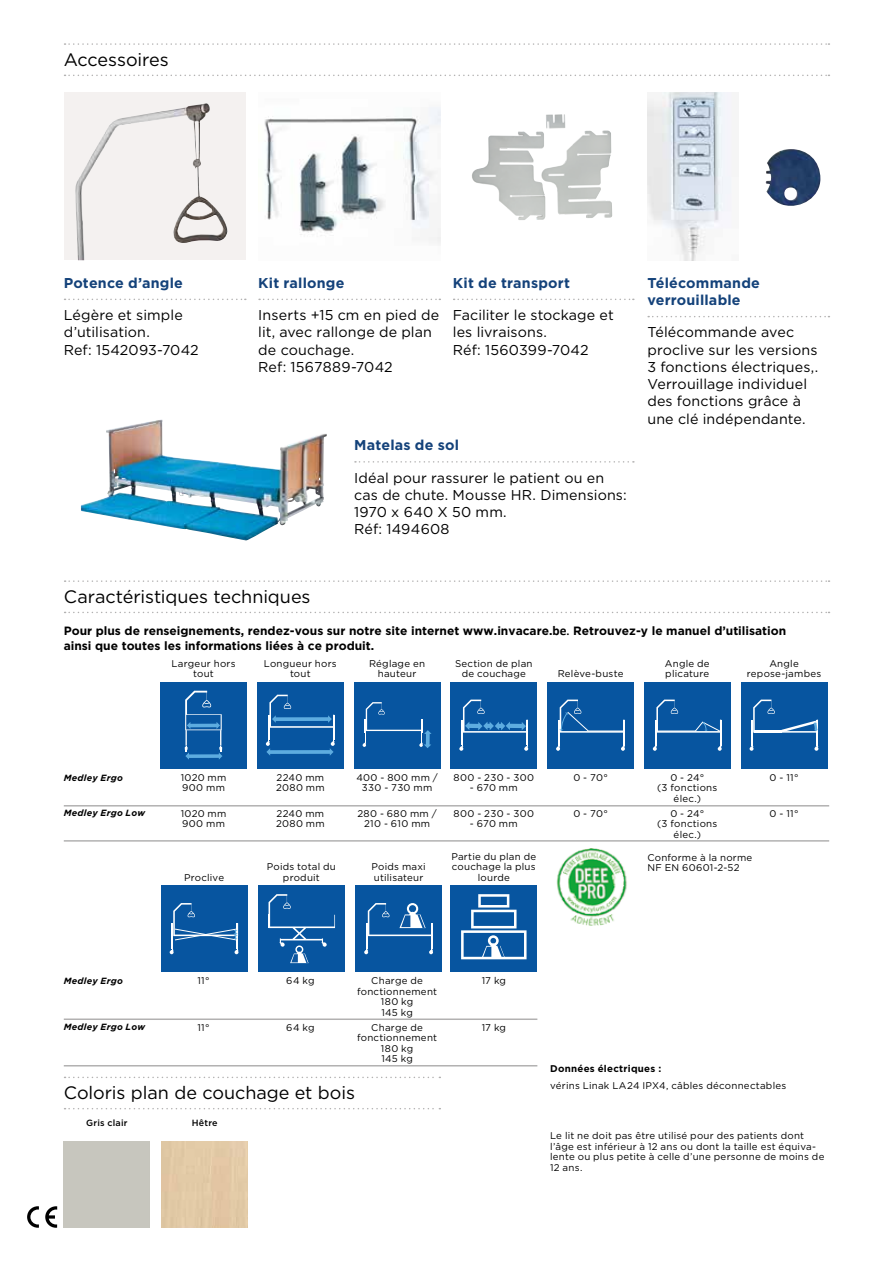
<style>
.page{position:relative;width:893px;height:1263px;background:#fff}
.page>*{position:absolute;margin:0;border:0;box-sizing:border-box;transform-origin:0 0}
.t1{font:18px "Gotham";letter-spacing:-.005em;color:#000}
.t2{font:14.25px/17.2px "Gotham";letter-spacing:.01em;color:#000}
.t3{font:700 14.25px/17.2px "Gotham";letter-spacing:.015em;color:#14427a}
.t4{font:700 12px/15.3px "Gotham";color:#000}
.t5{font:9.75px/10.5px "Gotham";letter-spacing:.025em;color:#000;text-align:center}
.t6{font:700 9.75px "Gotham";letter-spacing:.025em;color:#000}
.t7{font:italic 700 9px "Gotham";letter-spacing:.025em;color:#000}
.t8{font:500 9px "Gotham";letter-spacing:.025em;color:#000}
.s1{font-family:"Calibri";font-size:13.5px}
.s2{font-family:"Minion Pro"}
</style>
<div class="page">
<svg style="left:45px;top:1206px;width:12px;height:22px"></svg>
<svg style="left:27px;top:1206px;width:12px;height:22px"></svg>
<svg style="left:65px;top:580px;width:764px;height:2px"></svg>
<svg style="left:65px;top:612px;width:764px;height:1px"></svg>
<hr style="left:64px;top:840px;width:765px;height:2px;background:#b2b1b1">
<hr style="left:64px;top:1065px;width:473px;height:1px;background:#b2b1b1">
<div style="left:161px;top:682px;width:86px;height:86px;background:#0755a0"></div>
<svg style="left:185px;top:691px;width:37px;height:69px"></svg>
<div style="left:257px;top:682px;width:86px;height:86px;background:#0755a0"></div>
<svg style="left:266px;top:695px;width:69px;height:61px"></svg>
<div style="left:354px;top:682px;width:86px;height:86px;background:#0755a0"></div>
<svg style="left:363px;top:702px;width:69px;height:46px"></svg>
<div style="left:451px;top:682px;width:86px;height:86px;background:#0755a0"></div>
<svg style="left:459px;top:699px;width:69px;height:52px"></svg>
<div style="left:547px;top:682px;width:87px;height:86px;background:#0755a0"></div>
<svg style="left:556px;top:699px;width:69px;height:52px"></svg>
<div style="left:644px;top:682px;width:86px;height:86px;background:#0755a0"></div>
<svg style="left:653px;top:699px;width:69px;height:52px"></svg>
<div style="left:741px;top:682px;width:86px;height:86px;background:#0755a0"></div>
<svg style="left:750px;top:699px;width:68px;height:52px"></svg>
<div style="left:161px;top:885px;width:86px;height:87px;background:#0755a0"></div>
<svg style="left:170px;top:903px;width:69px;height:51px"></svg>
<div style="left:356px;top:885px;width:86px;height:87px;background:#0755a0"></div>
<svg style="left:364px;top:903px;width:69px;height:51px"></svg>
<div style="left:258px;top:885px;width:86px;height:87px;background:#0755a0"></div>
<svg style="left:268px;top:894px;width:67px;height:69px"></svg>
<hr style="left:64px;top:805px;width:765px;height:1px;background:#b2b1b1">
<hr style="left:64px;top:1018px;width:473px;height:2px;background:#b2b1b1">
<div style="left:451px;top:885px;width:86px;height:87px;background:#0755a0"></div>
<svg style="left:461px;top:894px;width:66px;height:66px"></svg>
<img style="left:556px;top:848px;width:71px;height:78px">
<div style="left:64px;top:92px;width:182px;height:168px;background:#f4f1f0"></div>
<img style="left:75px;top:103px;width:153px;height:157px">
<img style="left:647px;top:92px;width:85px;height:168px">
<svg style="left:65px;top:299px;width:181px;height:1px"></svg>
<img style="left:264px;top:107px;width:176px;height:137px">
<svg style="left:259px;top:299px;width:181px;height:1px"></svg>
<img style="left:541px;top:114px;width:71px;height:104px">
<svg style="left:454px;top:299px;width:180px;height:1px"></svg>
<img style="left:766px;top:149px;width:54px;height:57px">
<img style="left:81px;top:430px;width:246px;height:110px">
<svg style="left:355px;top:461px;width:279px;height:2px"></svg>
<svg style="left:648px;top:316px;width:181px;height:1px"></svg>
<svg style="left:65px;top:1077px;width:375px;height:1px"></svg>
<svg style="left:65px;top:1108px;width:375px;height:1px"></svg>
<svg style="left:65px;top:43px;width:764px;height:2px"></svg>
<svg style="left:65px;top:75px;width:764px;height:1px"></svg>
<h1 class="t1" style="left:64px;top:48px;width:106px">Accessoires</h1>
<h2 class="t3" style="left:64px;top:274px;width:121px">Potence d’angle</h2>
<h2 class="t2" style="left:64px;top:306px;width:136px">Légère et simple d’utilisation.<br>Ref: 1542093-7042</h2>
<h2 class="t3" style="left:258px;top:274px;width:88px">Kit rallonge</h2>
<h2 class="t2" style="left:258px;top:306px;width:182px">Inserts +15 cm en pied de lit, avec rallonge de plan de couchage.<br>Ref: 1567889-7042</h2>
<h2 class="t3" style="left:453px;top:274px;width:119px">Kit de transport</h2>
<h2 class="t2" style="left:453px;top:306px;width:162px">Faciliter le stockage et les livraisons.<br>Réf: 1560399-7042</h2>
<h2 class="t3" style="left:354px;top:437px;width:106px">Matelas de sol</h2>
<h2 class="t2" style="left:354px;top:469px;width:274px">Idéal pour rassurer le patient ou en cas de chute. Mousse HR. Dimensions:<br>1970 x 640 X 50 mm.<br>Réf: 1494608</h2>
<h2 class="t3" style="left:647px;top:274px;width:114px">Télécommande verrouillable</h2>
<h2 class="t2" style="left:647px;top:323px;width:172px">Télécommande avec proclive sur les versions<br>3 fonctions électriques,.<br>Verrouillage individuel des fonctions grâce à une clé indépendante.</h2>
<h1 class="t1" style="left:64px;top:585px;width:248px">Caractéristiques techniques</h1>
<p class="t4" style="left:64px;top:623px;width:724px">Pour plus de renseignements, rendez-vous sur notre site internet www.invacare.<span class="s1">be</span><span class="s2">.</span> Retrouvez-y le manuel d’utilisation ainsi que toutes les informations liées à ce produit.</p>
<p class="t5" style="left:172px;top:658px;width:66px">Largeur hors tout</p>
<p class="t5" style="left:264px;top:658px;width:74px">Longueur hors tout</p>
<p class="t5" style="left:369px;top:658px;width:58px">Réglage en hauteur</p>
<p class="t5" style="left:455px;top:658px;width:79px">Section de plan de couchage</p>
<p class="t5" style="left:558px;top:668px;width:67px">Relève-buste</p>
<p class="t5" style="left:665px;top:658px;width:46px;text-align:left">Angle de plicature</p>
<p class="t5" style="left:747px;top:658px;width:76px">Angle repose-jambes</p>
<p class="t7" style="left:64px;top:771px;width:61px">Medley Ergo</p>
<p class="t7" style="left:64px;top:807px;width:83px">Medley Ergo Low</p>
<p class="t5" style="left:181px;top:772px;width:47px;text-align:left">1020 mm<br>900 mm</p>
<p class="t5" style="left:181px;top:808px;width:47px;text-align:left">1020 mm<br>900 mm</p>
<p class="t5" style="left:276px;top:772px;width:50px;text-align:left">2240 mm<br>2080 mm</p>
<p class="t5" style="left:276px;top:808px;width:50px;text-align:left">2240 mm<br>2080 mm</p>
<p class="t5" style="left:356px;top:772px;width:83px">400 - 800 mm /<br>330 - 730 mm</p>
<p class="t5" style="left:357px;top:808px;width:81px">280 - 680 mm /<br>210 - 610 mm</p>
<p class="t5" style="left:454px;top:772px;width:82px">800 - 230 - 300</p>
<p class="t5" style="left:470px;top:782px;width:49px">- 670 mm</p>
<p class="t5" style="left:454px;top:808px;width:82px">800 - 230 - 300</p>
<p class="t5" style="left:470px;top:818px;width:49px">- 670 mm</p>
<p class="t5" style="left:267px;top:861px;width:71px">Poids total du produit</p>
<p class="t5" style="left:451px;top:851px;width:86px">Partie du plan de couchage la plus lourde</p>
<p class="t5" style="left:184px;top:872px;width:41px">Proclive</p>
<p class="t5" style="left:372px;top:861px;width:56px;text-align:left">Poids maxi utilisateur</p>
<p class="t5" style="left:573px;top:772px;width:36px">0 - 70°</p>
<p class="t5" style="left:573px;top:808px;width:36px">0 - 70°</p>
<p class="t5" style="left:657px;top:772px;width:62px">0 - 24°<br>(3 fonctions élec.)</p>
<p class="t5" style="left:657px;top:808px;width:62px">0 - 24°<br>(3 fonctions élec.)</p>
<p class="t5" style="left:647px;top:852px;width:106px;text-align:left">Conforme à la norme<br>NF EN 60601-2-52</p>
<p class="t5" style="left:769px;top:772px;width:30px">0 - 11°</p>
<p class="t5" style="left:769px;top:808px;width:30px">0 - 11°</p>
<p class="t7" style="left:64px;top:975px;width:61px">Medley Ergo</p>
<p class="t7" style="left:64px;top:1021px;width:83px">Medley Ergo Low</p>
<p class="t5" style="left:197px;top:975px;width:14px">11°</p>
<p class="t5" style="left:197px;top:1022px;width:14px">11°</p>
<p class="t5" style="left:286px;top:975px;width:30px">64 kg</p>
<p class="t5" style="left:286px;top:1022px;width:30px">64 kg</p>
<p class="t5" style="left:357px;top:975px;width:82px">Charge de fonctionnement<br>180 kg<br>145 kg</p>
<p class="t5" style="left:357px;top:1022px;width:82px">Charge de fonctionnement<br>180 kg<br>145 kg</p>
<h1 class="t1" style="left:64px;top:1081px;width:293px">Coloris plan de couchage et bois</h1>
<p class="t8" style="left:86px;top:1117px;width:43px">Gris clair</p>
<p class="t8" style="left:192px;top:1117px;width:28px">Hêtre</p>
<p class="t5" style="left:482px;top:975px;width:26px">17 kg</p>
<p class="t5" style="left:482px;top:1022px;width:26px">17 kg</p>
<p class="t6" style="left:550px;top:1062px;width:113px">Données électriques :</p>
<p class="t5" style="left:550px;top:1080px;width:238px">vérins Linak LA24 IPX4, câbles déconnectables</p>
<p class="t5" style="left:550px;top:1130px;width:276px;text-align:left">Le lit ne doit pas être utilisé pour des patients dont l’âge est inférieur à 12 ans ou dont la taille est équiva&shy;lente ou plus petite à celle d’une personne de moins de 12 ans.</p>
</div>
